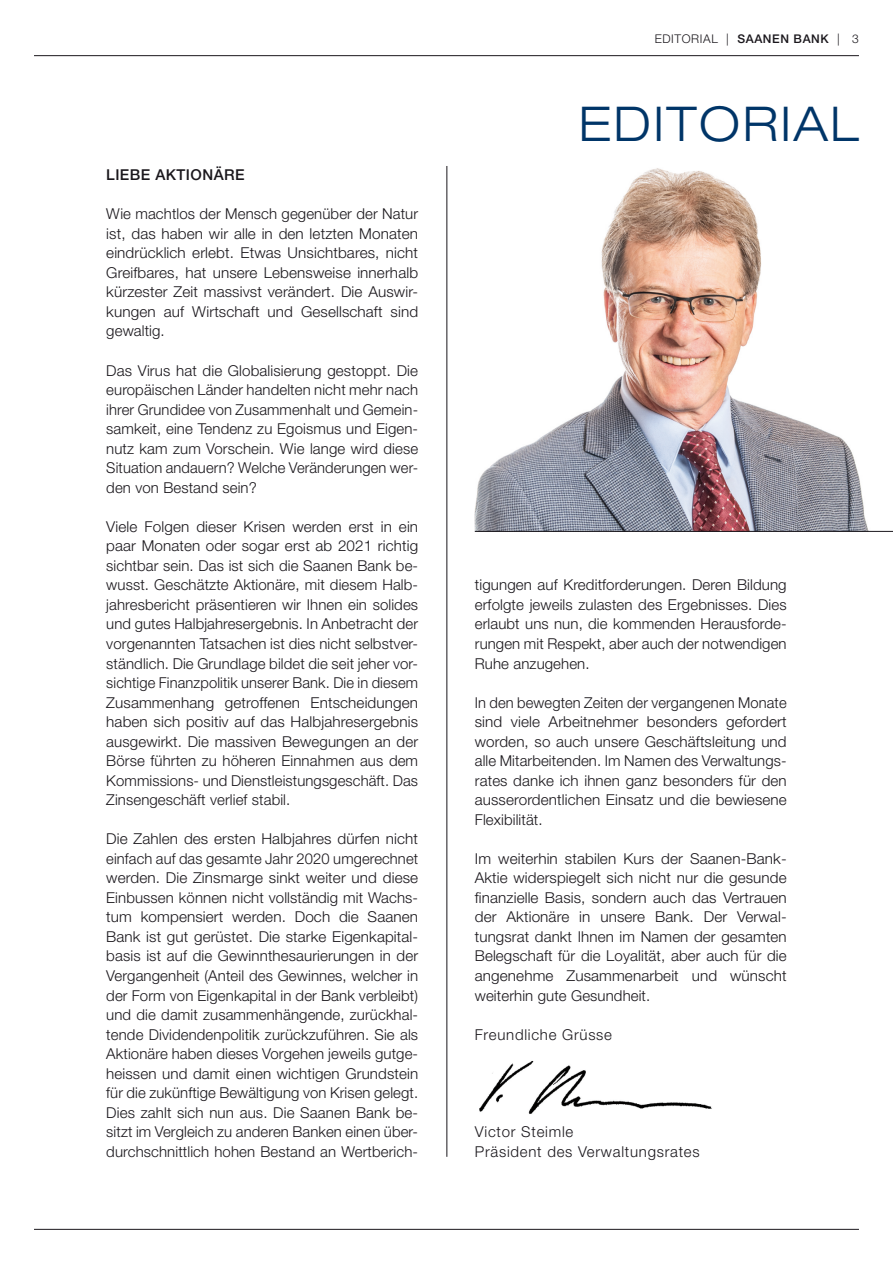
<style>
.page{position:relative;width:893px;height:1263px;background:#fff}
.page>*{position:absolute;margin:0;border:0;box-sizing:border-box;transform-origin:0 0}
.t1{font:300 expanded 48px "Helvetica Neue LT Std";letter-spacing:.05em;color:#003568}
.t2{font:300 15px/19.5px "Helvetica Neue LT Std";letter-spacing:.01em;color:#1a171c;text-align:justify}
.t3{font:300 15px/19.5px "Helvetica Neue LT Std";letter-spacing:.05em;color:#1a171c}
.t4{font:500 15px "Helvetica Neue LT Std";letter-spacing:.03em;color:#1a171c}
.t5{font:300 12px "Helvetica Neue LT Std";letter-spacing:.05em;color:#1a171c}
.s1{font-weight:500}
</style>
<div class="page">
<hr style="left:34px;top:55px;width:825px;height:1px;background:#1a171c">
<hr style="left:34px;top:1229px;width:825px;height:1px;background:#1a171c">
<img style="left:479px;top:1060px;width:233px;height:54px">
<img style="left:475px;top:168px;width:418px;height:363px">
<hr style="left:446px;top:166px;width:1px;height:991px;background:#1a171c">
<hr style="left:475px;top:531px;width:418px;height:1px;background:#1a171c">
<p class="t4" style="left:106px;top:166px;width:140px">LIEBE AKTIONÄRE</p>
<p class="t2" style="left:106px;top:204px;width:313px">Wie machtlos der Mensch gegenüber der Natur ist, das haben wir alle in den letzten Monaten eindrücklich erlebt. Etwas Unsichtbares, nicht Greifbares, hat unsere Lebensweise innerhalb kürzester Zeit massivst verändert. Die Auswir&shy;kungen auf Wirtschaft und Gesellschaft sind gewaltig.</p>
<p class="t2" style="left:106px;top:360px;width:313px">Das Virus hat die Globalisierung gestoppt. Die europäischen Länder handelten nicht mehr nach ihrer Grundidee von Zusammenhalt und Gemein&shy;samkeit, eine Tendenz zu Egoismus und Eigen&shy;nutz kam zum Vorschein. Wie lange wird diese Situation andauern? Welche Veränderungen wer&shy;den von Bestand sein?</p>
<p class="t2" style="left:106px;top:516px;width:313px">Viele Folgen dieser Krisen werden erst in ein paar Monaten oder sogar erst ab 2021 richtig sichtbar sein. Das ist sich die Saanen Bank be&shy;wusst. Geschätzte Aktionäre, mit diesem Halb&shy;jahresbericht präsentieren wir Ihnen ein solides und gutes Halbjahresergebnis. In Anbetracht der vorgenannten Tatsachen ist dies nicht selbstver&shy;ständlich. Die Grundlage bildet die seit jeher vor&shy;sichtige Finanzpolitik unserer Bank. Die in diesem Zusammenhang getroffenen Entscheidungen haben sich positiv auf das Halbjahresergebnis ausgewirkt. Die massiven Bewegungen an der Börse führten zu höheren Einnahmen aus dem Kommissions- und Dienstleistungsgeschäft. Das Zinsengeschäft verlief stabil.</p>
<p class="t2" style="left:106px;top:829px;width:313px">Die Zahlen des ersten Halbjahres dürfen nicht einfach auf das gesamte Jahr 2020 umgerechnet werden. Die Zinsmarge sinkt weiter und diese Einbussen können nicht vollständig mit Wachs&shy;tum kompensiert werden. Doch die Saanen Bank ist gut gerüstet. Die starke Eigenkapital&shy;basis ist auf die Gewinnthesaurierungen in der Vergangenheit (Anteil des Gewinnes, welcher in der Form von Eigenkapital in der Bank verbleibt) und die damit zusammenhängende, zurückhal&shy;tende Dividendenpolitik zurückzuführen. Sie als Aktionäre haben dieses Vorgehen jeweils gutge&shy;heissen und damit einen wichtigen Grundstein für die zukünftige Bewältigung von Krisen gelegt.<br>Dies zahlt sich nun aus. Die Saanen Bank be&shy;sitzt im Vergleich zu anderen Banken einen über&shy;durchschnittlich hohen Bestand an Wertberich-</p>
<p class="t5" style="left:655px;top:31px;width:206px">EDITORIAL | <span class="s1">SAANEN BANK</span> | 3</p>
<h1 class="t1" style="left:578px;top:95px;width:282px">EDITORIAL</h1>
<p class="t2" style="left:475px;top:575px;width:313px">tigungen auf Kreditforderungen. Deren Bildung erfolgte jeweils zulasten des Ergebnisses. Dies erlaubt uns nun, die kommenden Herausforde&shy;rungen mit Respekt, aber auch der notwendigen Ruhe anzugehen.</p>
<p class="t2" style="left:475px;top:692px;width:313px">In den bewegten Zeiten der vergangenen Monate sind viele Arbeitnehmer besonders gefordert worden, so auch unsere Geschäftsleitung und alle Mitarbeitenden. Im Namen des Verwaltungs&shy;rates danke ich ihnen ganz besonders für den ausserordentlichen Einsatz und die bewiesene Flexibilität.</p>
<p class="t2" style="left:475px;top:848px;width:313px">Im weiterhin stabilen Kurs der Saanen-Bank-Aktie widerspiegelt sich nicht nur die gesunde finanzielle Basis, sondern auch das Vertrauen der Aktionäre in unsere Bank. Der Verwal&shy;tungsrat dankt Ihnen im Namen der gesamten Belegschaft für die Loyalität, aber auch für die angenehme Zusammenarbeit und wünscht weiterhin gute Gesundheit.</p>
<p class="t3" style="left:475px;top:1024px;width:139px">Freundliche Grüsse</p>
<p class="t3" style="left:475px;top:1122px;width:226px">Victor Steimle<br>Präsident des Verwaltungsrates</p>
</div>
